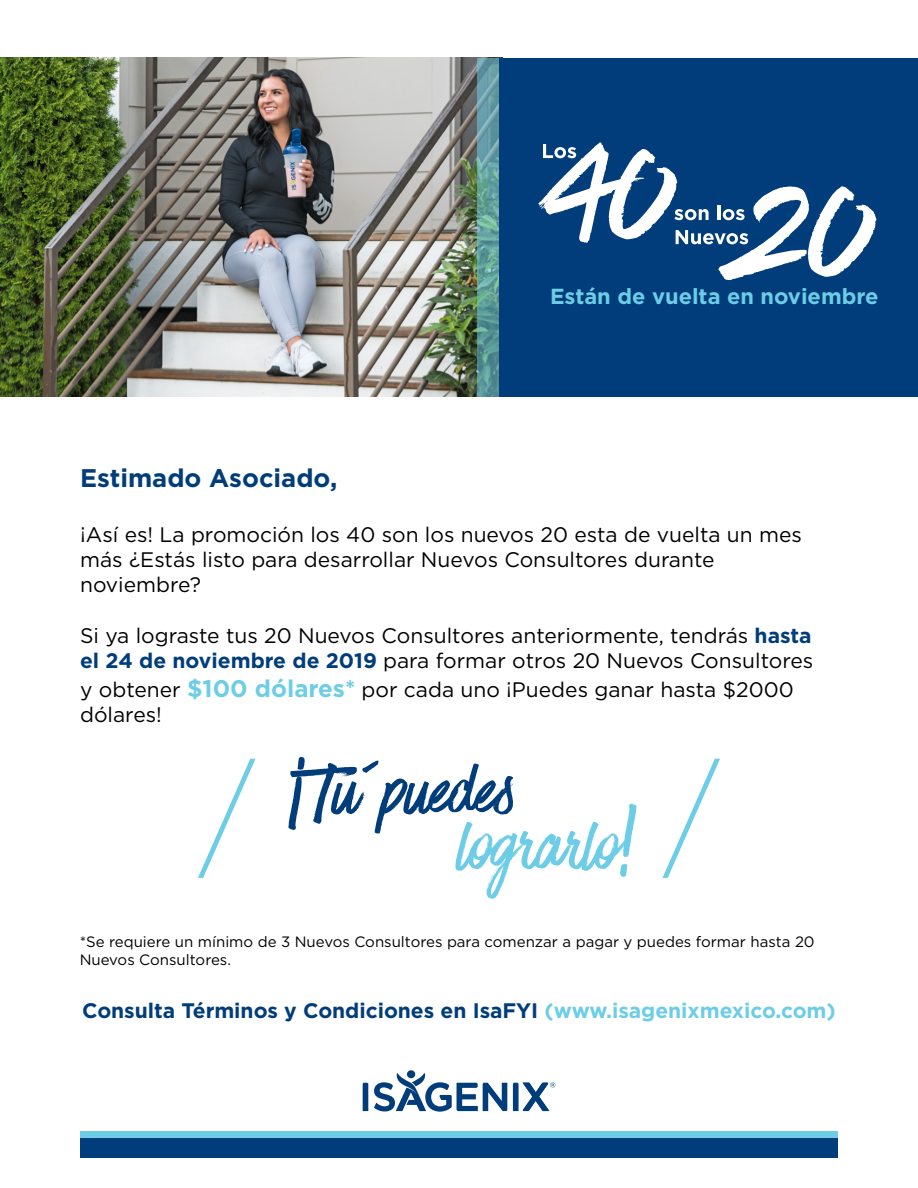
<style>
.page{position:relative;width:918px;height:1188px;background:#fff}
.page>*{position:absolute;margin:0;border:0;box-sizing:border-box;transform-origin:0 0}
.t1{font:82.5px "Have Heart One";color:#003d7a}
.t2{font:82.5px "Have Heart One";color:#6dcde7}
.t3{font:700 25.5px "Gotham";color:#003d7a}
.t4{font:700 21.75px "Gotham";color:#6dcde7}
.t5{font:21px/25.2px "Gotham";color:#000}
.t6{font:700 21px "Gotham";color:#003d7a}
.t7{font:15px/18px "Gotham";color:#000}
.s1{font-weight:700;color:#003d7a}
.s2{font-weight:700;font-size:24px;color:#6dcde7}
.s3{color:#6dcde7}
</style>
<div class="page">
<img style="left:0;top:58px;width:477px;height:339px">
<svg style="left:477px;top:58px;width:22px;height:339px;background:#629d9e"></svg>
<div style="left:499px;top:58px;width:419px;height:339px;background:#003d7a"></div>
<div style="left:80px;top:1131px;width:758px;height:18px;background:#6dcde7"></div>
<div style="left:80px;top:1138px;width:758px;height:20px;background:#003d7a"></div>
<svg style="left:407px;top:1070px;width:8px;height:8px"></svg>
<svg style="left:363px;top:1083px;width:5px;height:28px"></svg>
<svg style="left:374px;top:1073px;width:133px;height:39px"></svg>
<svg style="left:513px;top:1082px;width:42px;height:29px"></svg>
<svg style="left:538px;top:142px;width:339px;height:138px"></svg>
<svg style="left:198px;top:759px;width:57px;height:119px"></svg>
<svg style="left:663px;top:759px;width:57px;height:119px"></svg>
<p class="t4" style="left:550px;top:282px;width:330px">Están de vuelta en noviembre</p>
<p class="t3" style="left:80px;top:461px;width:259px">Estimado Asociado,</p>
<p class="t5" style="left:80px;top:521px;width:723px">¡Así es! La promoción los 40 son los nuevos 20 esta de vuelta un mes más ¿Estás listo para desarrollar Nuevos Consultores durante noviembre?</p>
<p class="t5" style="left:80px;top:622px;width:735px">Si ya lograste tus 20 Nuevos Consultores anteriormente, tendrás <span class="s1">hasta el 24 de noviembre de 2019</span> para formar otros 20 Nuevos Consultores</p>
<p class="t5" style="left:80px;top:676px;width:715px">y obtener <span class="s2">$100 dólares*</span> por cada uno ¡Puedes ganar hasta $2000 dólares!</p>
<h1 class="t1" style="left:284px;top:746px;width:230px">¡Tu´puedes</h1>
<h1 class="t2" style="left:457px;top:800px;width:180px">lograrlo!</h1>
<p class="t7" style="left:80px;top:933px;width:736px">*Se requiere un mínimo de 3 Nuevos Consultores para comenzar a pagar y puedes formar hasta 20<br>Nuevos Consultores.</p>
<p class="t6" style="left:82px;top:997px;width:755px">Consulta Términos y Condiciones en IsaFYI <span class="s3">(www.isagenixmexico.com)</span></p>
</div>
